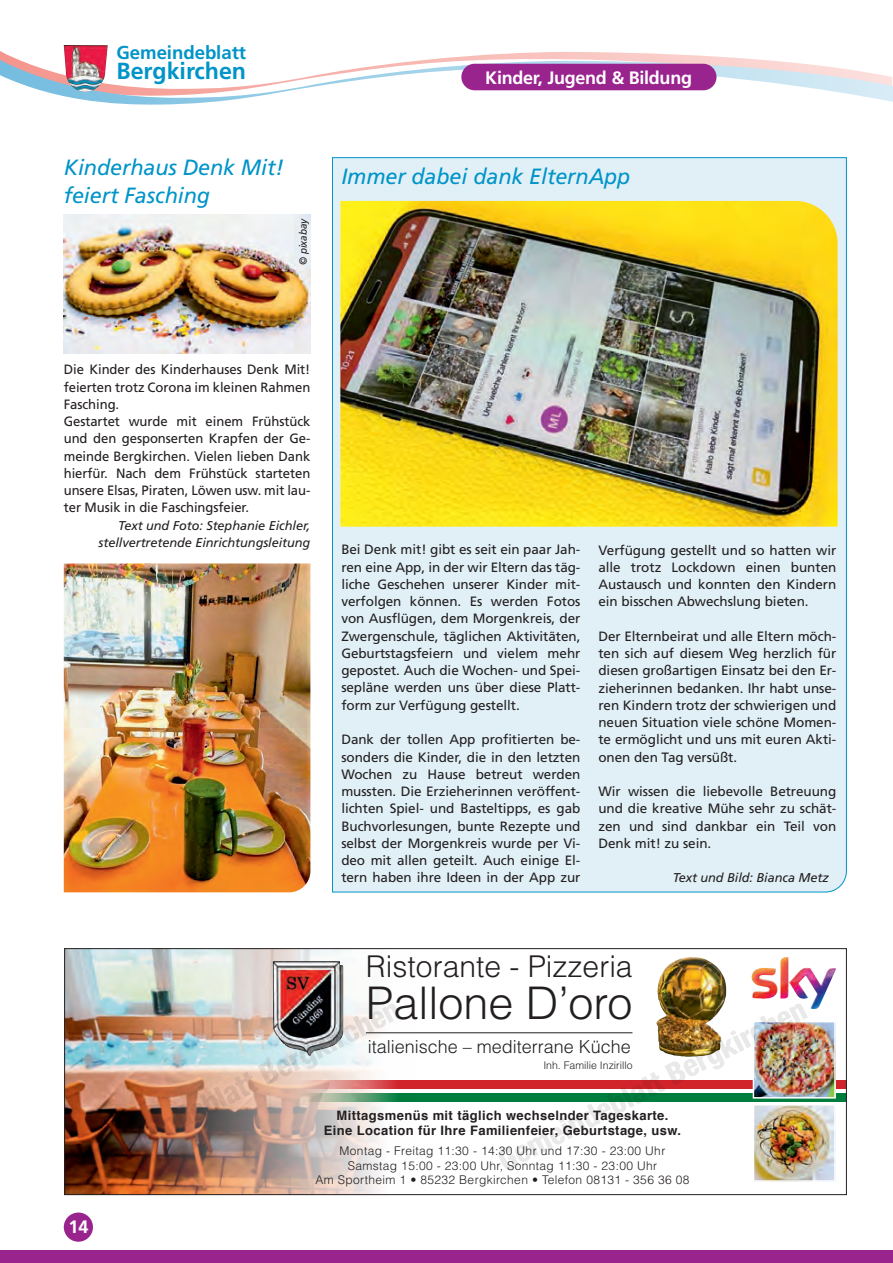
<style>
.page{position:relative;width:893px;height:1263px;background:#fff}
.page>*{position:absolute;margin:0;border:0;box-sizing:border-box;transform-origin:0 0}
.t1{font:300 45px "Helvetica";color:#231f20}
.t2{font:300 30px "Helvetica";color:#231f20}
.t3{font:700 23.25px "Frutiger";color:#0094c8}
.t4{font:italic 22.05px/28.5px "Frutiger";letter-spacing:-.005em;color:#0094c8}
.t5{font:700 18.6px "Frutiger";letter-spacing:-.005em;color:#0094c8}
.t6{font:300 18px "Helvetica";color:#231f20}
.t7{font:700 18px "Frutiger";letter-spacing:-.015em;color:#fff}
.t8{font:13.5px/17.2px "Frutiger";letter-spacing:-.005em;color:#231f20;text-align:justify}
.t9{font:700 13.05px/15.6px "Helvetica";letter-spacing:.03em;color:#231f20;text-align:center}
.t10{font:italic 12.75px/17.2px "Frutiger";letter-spacing:-.005em;color:#231f20;text-align:right}
.t11{font:300 12px/14.4px "Helvetica";letter-spacing:.03em;color:#231f20;text-align:center}
.t12{font:300 10.5px "Helvetica";color:#231f20}
.t13{font:italic 10.5px "Frutiger";color:#231f20;scale:.95 1}
</style>
<div class="page">
<svg style="left:0;top:53px;width:893px;height:52px"></svg>
<div style="left:461px;top:64px;width:255px;height:26px;background:#99248e;border-radius:13px"></div>
<div style="left:0;top:1250px;width:893px;height:13px;background:#99248e"></div>
<div style="left:64px;top:1212px;width:29px;height:30px;background:#99248e;border-radius:50%"></div>
<img style="left:64px;top:45px;width:44px;height:49px">
<div style="left:332px;top:157px;width:515px;height:736px;background:#e1f0f7"></div>
<img style="left:64px;top:563px;width:246px;height:329px">
<img style="left:340px;top:201px;width:498px;height:326px">
<div style="left:65px;top:1080px;width:781px;height:9px;background:#d1232a"></div>
<div style="left:65px;top:1093px;width:781px;height:9px;background:#007e3d"></div>
<img style="left:66px;top:950px;width:350px;height:243px">
<div style="left:64px;top:948px;width:783px;height:247px;border:1px solid #231f20"></div>
<img style="left:273px;top:961px;width:70px;height:42px">
<img style="left:657px;top:957px;width:33px;height:46px">
<img style="left:780px;top:957px;width:26px;height:42px">
<img style="left:808px;top:1024px;width:25px;height:71px">
<div style="left:753px;top:1021px;width:83px;height:77px;border:2px solid #fff"></div>
<img style="left:756px;top:1107px;width:77px;height:72px">
<div style="left:753px;top:1104px;width:83px;height:78px;border:2px solid #fff"></div>
<hr style="left:366px;top:1032px;width:266px;height:1px;background:#231f20">
<img style="left:64px;top:215px;width:246px;height:138px">
<img style="left:89px;top:1003px;width:312px;height:168px">
<img style="left:496px;top:1003px;width:312px;height:168px">
<h3 class="t5" style="left:117px;top:42px;width:131px">Gemeindeblatt</h3>
<h3 class="t3" style="left:117px;top:58px;width:131px">Bergkirchen</h3>
<h3 class="t4" style="left:64px;top:152px;width:222px">Kinderhaus Denk Mit! feiert Fasching</h3>
<p class="t13" style="left:297px;top:265px;width:50px;rotate:-90deg">© pixabay</p>
<h3 class="t7" style="left:485px;top:67px;width:208px">Kinder, Jugend &amp; Bildung</h3>
<h3 class="t4" style="left:341px;top:162px;width:291px">Immer dabei dank ElternApp</h3>
<p class="t8" style="left:64px;top:361px;width:248px;text-align:left">Die Kinder des Kinderhauses Denk Mit! feierten trotz Corona im kleinen Rahmen Fasching.<br>Gestartet wurde mit einem Frühstück und den gesponserten Krapfen der Ge&shy;meinde Bergkirchen. Vielen lieben Dank hierfür. Nach dem Frühstück starteten unsere Elsas, Piraten, Löwen usw. mit lau&shy;ter Musik in die Faschingsfeier.</p>
<p class="t10" style="left:99px;top:516px;width:213px">Text und Foto: Stephanie Eichler, stellvertretende Einrichtungsleitung</p>
<p class="t8" style="left:341px;top:541px;width:241px">Bei Denk mit! gibt es seit ein paar Jah&shy;ren eine App, in der wir Eltern das täg&shy;liche Geschehen unserer Kinder mit&shy;verfolgen können. Es werden Fotos von Ausflügen, dem Morgenkreis, der Zwergenschule, täglichen Aktivitäten, Geburtstagsfeiern und vielem mehr gepostet. Auch die Wochen- und Spei&shy;sepläne werden uns über diese Platt&shy;form zur Verfügung gestellt.</p>
<p class="t8" style="left:341px;top:731px;width:241px">Dank der tollen App profitierten be&shy;sonders die Kinder, die in den letzten Wochen zu Hause betreut werden mussten. Die Erzieherinnen veröffent&shy;lichten Spiel- und Basteltipps, es gab Buchvorlesungen, bunte Rezepte und selbst der Morgenkreis wurde per Vi&shy;deo mit allen geteilt. Auch einige El&shy;tern haben ihre Ideen in der App zur</p>
<p class="t8" style="left:598px;top:541px;width:239px">Verfügung gestellt und so hatten wir alle trotz Lockdown einen bunten Austausch und konnten den Kindern ein bisschen Abwechslung bieten.</p>
<p class="t8" style="left:598px;top:627px;width:239px">Der Elternbeirat und alle Eltern möch&shy;ten sich auf diesem Weg herzlich für diesen großartigen Einsatz bei den Er&shy;zieherinnen bedanken. Ihr habt unse&shy;ren Kindern trotz der schwierigen und neuen Situation viele schöne Momen&shy;te ermöglicht und uns mit euren Akti&shy;onen den Tag versüßt.</p>
<p class="t8" style="left:598px;top:783px;width:239px">Wir wissen die liebevolle Betreuung und die kreative Mühe sehr zu schät&shy;zen und sind dankbar ein Teil von Denk mit! zu sein.</p>
<p class="t10" style="left:673px;top:869px;width:158px">Text und Bild: Bianca Metz</p>
<h2 class="t2" style="left:366px;top:948px;width:268px">Ristorante - Pizzeria</h2>
<h1 class="t1" style="left:366px;top:975px;width:268px">Pallone D’oro</h1>
<h3 class="t6" style="left:368px;top:1035px;width:265px">italienische – mediterrane Küche</h3>
<p class="t12" style="left:543px;top:1058px;width:91px">Inh. Familie Inzirillo</p>
<h3 class="t7" style="left:68px;top:1216px;width:22px">14</h3>
<p class="t9" style="left:324px;top:1107px;width:359px">Mittagsmenüs mit täglich wechselnder Tageskarte.<br>Eine Location für Ihre Familienfeier, Geburtstage, usw.</p>
<p class="t11" style="left:315px;top:1143px;width:376px">Montag - Freitag 11:30 - 14:30 Uhr und 17:30 - 23:00 Uhr<br>Samstag 15:00 - 23:00 Uhr, Sonntag 11:30 - 23:00 Uhr<br>Am Sportheim 1 • 85232 Bergkirchen • Telefon 08131 - 356 36 08</p>
</div>
